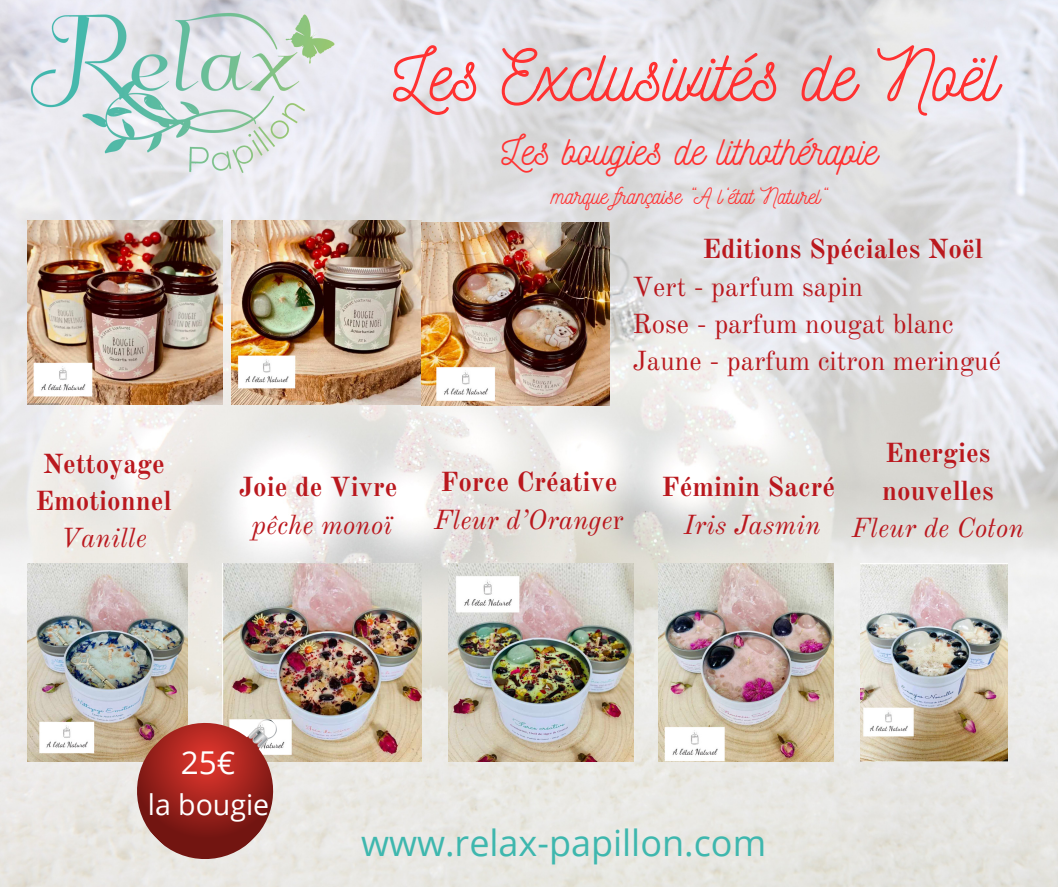
<style>
.page{position:relative;width:1058px;height:887px;background:#fff}
.page>*{position:absolute;margin:0;border:0;box-sizing:border-box;transform-origin:0 0}
.t1{font:72px "Nickainley";color:#ff3131}
.t2{font:40.5px "Nickainley";color:#ff3131}
.t3{font:36px "Open Sans";color:#3eb7ae}
.t4{font:31.5px "Open Sans";color:#fff}
.t5{font:28.5px "Open Sans";color:#fff}
.t6{font:700 27px "Old Standard";color:#ba181e}
.t7{font:27px "Old Standard";color:#ba181e}
.t8{font:italic 27px "Old Standard";color:#ba181e}
.t9{font:22.5px "Nickainley";color:#ff3131}
.s1{font-style:normal}
</style>
<div class="page">
<img style="left:0;top:0;width:1058px;height:886px">
<img style="left:18px;top:12px;width:328px;height:164px">
<img style="left:27px;top:221px;width:195px;height:183px">
<img style="left:231px;top:221px;width:190px;height:183px">
<img style="left:421px;top:223px;width:188px;height:182px">
<img style="left:27px;top:563px;width:160px;height:198px">
<img style="left:222px;top:563px;width:200px;height:198px">
<svg style="left:109px;top:689px;width:198px;height:197px;background:#c39088"></svg>
<svg style="left:247px;top:714px;width:34px;height:34px"></svg>
<img style="left:448px;top:563px;width:186px;height:198px">
<img style="left:658px;top:563px;width:175px;height:198px">
<img style="left:860px;top:563px;width:147px;height:198px">
<p class="t1" style="left:393px;top:29px;width:606px">Les Exclusivités de Noël</p>
<p class="t2" style="left:501px;top:125px;width:378px">Les bougies de lithothérapie</p>
<p class="t9" style="left:551px;top:181px;width:276px">marque française “A l‘état Naturel“</p>
<p class="t6" style="left:43px;top:447px;width:124px">Nettoyage</p>
<p class="t6" style="left:36px;top:484px;width:138px">Emotionnel</p>
<p class="t8" style="left:61px;top:521px;width:87px">Vanille</p>
<p class="t6" style="left:239px;top:470px;width:160px">Joie de Vivre</p>
<p class="t8" style="left:251px;top:508px;width:142px">pêche monoï</p>
<p class="t6" style="left:702px;top:233px;width:282px">Editions Spéciales Noël</p>
<p class="t7" style="left:632px;top:270px;width:232px">Vert - parfum sapin</p>
<p class="t7" style="left:632px;top:307px;width:323px">Rose - parfum nougat blanc</p>
<p class="t7" style="left:632px;top:344px;width:370px">Jaune - parfum citron meringué</p>
<p class="t6" style="left:440px;top:465px;width:179px">Force Créative</p>
<p class="t8" style="left:434px;top:502px;width:191px">Fleur d’Orange<span class="s1">r</span></p>
<p class="t6" style="left:661px;top:470px;width:175px">Féminin Sacré</p>
<p class="t8" style="left:683px;top:508px;width:138px">Iris Jasmin</p>
<p class="t6" style="left:885px;top:436px;width:107px">Energies</p>
<p class="t6" style="left:882px;top:474px;width:113px">nouvelles</p>
<p class="t8" style="left:852px;top:511px;width:173px">Fleur de Coton</p>
<p class="t4" style="left:181px;top:740px;width:56px">25€</p>
<p class="t5" style="left:148px;top:784px;width:123px">la bougie</p>
<p class="t3" style="left:361px;top:817px;width:406px">www.relax-papillon.com</p>
</div>
